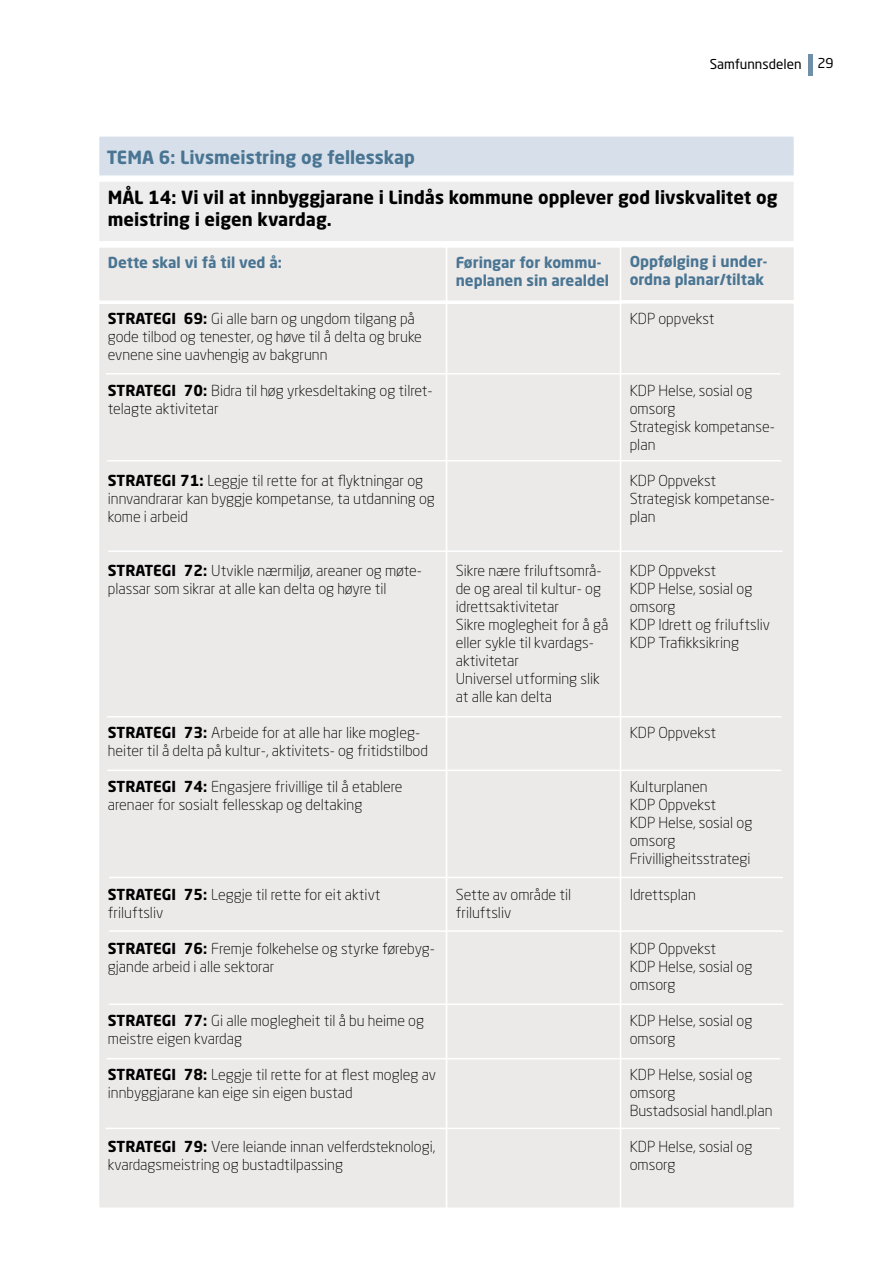
<style>
.page{position:relative;width:893px;height:1263px;background:#fff}
.page>*{position:absolute;margin:0;border:0;box-sizing:border-box;transform-origin:0 0}
.t1{font:700 18px/21.6px "Neo Sans Std";color:#000}
.t2{font:700 18px "Neo Sans Std";color:#497593}
.t3{font:300 15px/18px "Neo Sans Std";color:#000}
.t4{font:700 15px/18px "Neo Sans Std";color:#497593}
.t5{font:13.5px "Neo Sans Std";color:#000}
.s1{font-weight:700}
</style>
<div class="page">
<div style="left:808px;top:54px;width:5px;height:21px;background:#6f90a7"></div>
<div style="left:620px;top:303px;width:174px;height:905px;background:#ece9e9"></div>
<div style="left:446px;top:303px;width:174px;height:905px;background:#ece9e9"></div>
<div style="left:446px;top:302px;width:175px;height:907px;border:2px solid #fff"></div>
<div style="left:99px;top:303px;width:347px;height:905px;background:#ece9e9"></div>
<div style="left:98px;top:302px;width:349px;height:907px;border:2px solid #fff"></div>
<hr style="left:106px;top:373px;width:674px;height:2px;background:#fff">
<hr style="left:107px;top:460px;width:674px;height:1px;background:#fff">
<hr style="left:107px;top:716px;width:674px;height:1px;background:#fff">
<hr style="left:107px;top:770px;width:674px;height:1px;background:#fff">
<hr style="left:109px;top:877px;width:674px;height:1px;background:#fff">
<hr style="left:109px;top:930px;width:674px;height:2px;background:#fff">
<hr style="left:109px;top:1003px;width:674px;height:2px;background:#fff">
<hr style="left:106px;top:1058px;width:675px;height:1px;background:#fff">
<hr style="left:105px;top:1128px;width:675px;height:1px;background:#fff">
<div style="left:98px;top:135px;width:697px;height:42px;background:#d7e0ea;border:2px solid #fff"></div>
<div style="left:99px;top:181px;width:695px;height:61px;background:#ededed"></div>
<div style="left:98px;top:180px;width:697px;height:63px;border:2px solid #fff"></div>
<div style="left:620px;top:247px;width:174px;height:54px;background:#ece9e9"></div>
<div style="left:620px;top:246px;width:175px;height:56px;border:2px solid #fff"></div>
<div style="left:446px;top:247px;width:174px;height:54px;background:#ece9e9"></div>
<div style="left:446px;top:246px;width:175px;height:56px;border:2px solid #fff"></div>
<div style="left:99px;top:247px;width:347px;height:54px;background:#ece9e9"></div>
<div style="left:98px;top:246px;width:349px;height:56px;border:2px solid #fff"></div>
<hr style="left:108px;top:550px;width:675px;height:2px;background:#fff">
<p class="t5" style="left:710px;top:56px;width:125px">Samfunnsdelen 29</p>
<p class="t2" style="left:107px;top:145px;width:310px">TEMA 6: Livsmeistring og fellesskap</p>
<p class="t1" style="left:108px;top:186px;width:671px">MÅL 14: Vi vil at innbyggjarane i Lindås kommune opplever god livskvalitet og meistring i eigen kvardag.</p>
<p class="t4" style="left:630px;top:252px;width:139px">Oppfølging i under&shy;ordna planar/tiltak</p>
<p class="t4" style="left:108px;top:253px;width:176px">Dette skal vi få til ved å:</p>
<p class="t4" style="left:456px;top:253px;width:155px">Føringar for kommu&shy;neplanen sin arealdel</p>
<p class="t3" style="left:108px;top:309px;width:316px"><span class="s1">STRATEGI 69:</span> Gi alle barn og ungdom tilgang på gode tilbod og tenester, og høve til å delta og bruke evnene sine uavhengig av bakgrunn</p>
<p class="t3" style="left:108px;top:381px;width:326px"><span class="s1">STRATEGI 70:</span> Bidra til høg yrkesdeltaking og tilret&shy;telagte aktivitetar</p>
<p class="t3" style="left:108px;top:471px;width:329px"><span class="s1">STRATEGI 71:</span> Leggje til rette for at flyktningar og innvandrarar kan byggje kompetanse, ta utdanning og kome i arbeid</p>
<p class="t3" style="left:108px;top:561px;width:316px"><span class="s1">STRATEGI 72:</span> Utvikle nærmiljø, areaner og møte&shy;plassar som sikrar at alle kan delta og høyre til</p>
<p class="t3" style="left:108px;top:723px;width:322px"><span class="s1">STRATEGI 73:</span> Arbeide for at alle har like mogleg&shy;heiter til å delta på kultur-, aktivitets- og fritidstilbod</p>
<p class="t3" style="left:108px;top:777px;width:296px"><span class="s1">STRATEGI 74:</span> Engasjere frivillige til å etablere arenaer for sosialt fellesskap og deltaking</p>
<p class="t3" style="left:456px;top:561px;width:154px">Sikre nære friluftsområ&shy;de og areal til kultur- og idrettsaktivitetar<br>Sikre moglegheit for å gå eller sykle til kvardags&shy;aktivitetar<br>Universel utforming slik at alle kan delta</p>
<p class="t3" style="left:108px;top:885px;width:274px"><span class="s1">STRATEGI 75:</span> Leggje til rette for eit aktivt friluftsliv</p>
<p class="t3" style="left:108px;top:939px;width:329px"><span class="s1">STRATEGI 76:</span> Fremje folkehelse og styrke førebyg&shy;gjande arbeid i alle sektorar</p>
<p class="t3" style="left:108px;top:1011px;width:318px"><span class="s1">STRATEGI 77:</span> Gi alle moglegheit til å bu heime og meistre eigen kvardag</p>
<p class="t3" style="left:108px;top:1065px;width:330px"><span class="s1">STRATEGI 78:</span> Leggje til rette for at flest mogleg av innbyggjarane kan eige sin eigen bustad</p>
<p class="t3" style="left:108px;top:1137px;width:329px"><span class="s1">STRATEGI 79:</span> Vere leiande innan velferdsteknologi, kvardagsmeistring og bustadtilpassing</p>
<p class="t3" style="left:456px;top:885px;width:117px">Sette av område til friluftsliv</p>
<p class="t3" style="left:630px;top:309px;width:86px">KDP oppvekst</p>
<p class="t3" style="left:630px;top:381px;width:147px">KDP Helse, sosial og omsorg<br>Strategisk kompetanse&shy;plan</p>
<p class="t3" style="left:630px;top:471px;width:147px">KDP Oppvekst<br>Strategisk kompetanse&shy;plan</p>
<p class="t3" style="left:630px;top:561px;width:142px">KDP Oppvekst<br>KDP Helse, sosial og omsorg<br>KDP Idrett og friluftsliv<br>KDP Trafikksikring</p>
<p class="t3" style="left:630px;top:723px;width:88px">KDP Oppvekst</p>
<p class="t3" style="left:630px;top:777px;width:124px">Kulturplanen<br>KDP Oppvekst<br>KDP Helse, sosial og omsorg<br>Frivilligheitsstrategi</p>
<p class="t3" style="left:630px;top:885px;width:68px">Idrettsplan</p>
<p class="t3" style="left:630px;top:939px;width:124px">KDP Oppvekst<br>KDP Helse, sosial og omsorg</p>
<p class="t3" style="left:630px;top:1011px;width:124px">KDP Helse, sosial og omsorg</p>
<p class="t3" style="left:630px;top:1065px;width:144px">KDP Helse, sosial og omsorg<br>Bustadsosial handl.plan</p>
<p class="t3" style="left:630px;top:1137px;width:124px">KDP Helse, sosial og omsorg</p>
</div>
